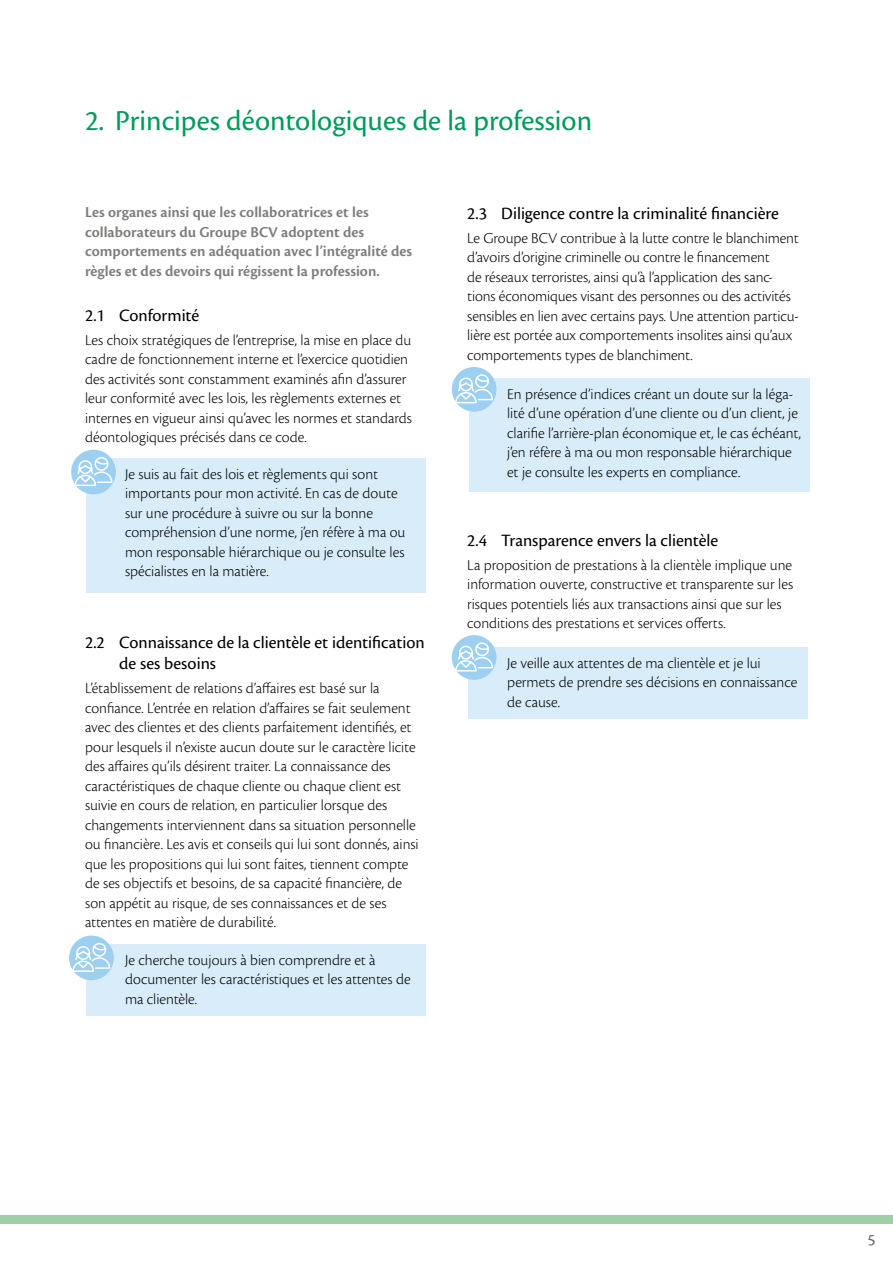
<style>
.page{position:relative;width:893px;height:1263px;background:#fff}
.page>*{position:absolute;margin:0;border:0;box-sizing:border-box;transform-origin:0 0}
.t1{font:30px "Cronos Pro";color:#009b5c}
.t2{font:18px/21.6px "Cronos Pro";color:#000}
.t3{font:16.5px "Cronos Pro";color:#605d5a}
.t4{font:300 15.75px/19.5px "Cronos Pro";letter-spacing:-.005em;color:#000}
.t5{font:600 15.75px/19.5px "Cronos Pro";color:#7f7c7a}
</style>
<div class="page">
<div style="left:0;top:1215px;width:893px;height:9px;background:#9fcfa7"></div>
<div style="left:87px;top:458px;width:339px;height:134px;background:#d8ecf9"></div>
<div style="left:87px;top:944px;width:339px;height:71px;background:#d8ecf9"></div>
<div style="left:469px;top:378px;width:340px;height:113px;background:#d8ecf9"></div>
<div style="left:469px;top:647px;width:339px;height:71px;background:#d8ecf9"></div>
<div style="left:71px;top:450px;width:45px;height:44px;background:#9ccff0;border-radius:50%"></div>
<svg style="left:74px;top:456px;width:39px;height:31px"></svg>
<div style="left:452px;top:635px;width:44px;height:45px;background:#9ccff0;border-radius:50%"></div>
<svg style="left:454px;top:642px;width:40px;height:30px"></svg>
<div style="left:452px;top:367px;width:44px;height:45px;background:#9ccff0;border-radius:50%"></div>
<svg style="left:454px;top:374px;width:40px;height:30px"></svg>
<div style="left:69px;top:935px;width:45px;height:45px;background:#9ccff0;border-radius:50%"></div>
<svg style="left:72px;top:942px;width:39px;height:31px"></svg>
<h1 class="t1" style="left:85px;top:103px;width:509px">2. Principes déontologiques de la profession</h1>
<p class="t5" style="left:85px;top:203px;width:329px">Les organes ainsi que les collaboratrices et les collaborateurs du Groupe BCV adoptent des comportements en adéquation avec l’intégralité des règles et des devoirs qui régissent la profession.</p>
<p class="t2" style="left:85px;top:305px;width:116px">2.1 Conformité</p>
<p class="t4" style="left:85px;top:330px;width:328px">Les choix stratégiques de l’entreprise, la mise en place du cadre de fonctionnement interne et l’exercice quotidien des activités sont constamment examinés afin d’assurer leur conformité avec les lois, les règlements externes et internes en vigueur ainsi qu’avec les normes et standards déontologiques précisés dans ce code.</p>
<p class="t4" style="left:125px;top:464px;width:282px">Je suis au fait des lois et règlements qui sont importants pour mon activité. En cas de doute sur une procédure à suivre ou sur la bonne compréhension d’une norme, j’en réfère à ma ou mon responsable hiérarchique ou je consulte les spécialistes en la matière.</p>
<p class="t2" style="left:119px;top:631px;width:307px;text-indent:-34px">2.2 Connaissance de la clientèle et identification de ses besoins</p>
<p class="t4" style="left:85px;top:678px;width:335px">L’établissement de relations d’affaires est basé sur la confiance. L’entrée en relation d’affaires se fait seulement avec des clientes et des clients parfaitement identifiés, et pour lesquels il n’existe aucun doute sur le caractère licite des affaires qu’ils désirent traiter. La connaissance des caractéristiques de chaque cliente ou chaque client est suivie en cours de relation, en particulier lorsque des changements interviennent dans sa situation personnelle ou financière. Les avis et conseils qui lui sont donnés, ainsi que les propositions qui lui sont faites, tiennent compte de ses objectifs et besoins, de sa capacité financière, de son appétit au risque, de ses connaissances et de ses attentes en matière de durabilité.</p>
<p class="t4" style="left:125px;top:950px;width:287px">Je cherche toujours à bien comprendre et à documenter les caractéristiques et les attentes de ma clientèle.</p>
<p class="t2" style="left:467px;top:202px;width:313px">2.3 Diligence contre la criminalité financière</p>
<p class="t4" style="left:467px;top:228px;width:333px">Le Groupe BCV contribue à la lutte contre le blanchiment d’avoirs d’origine criminelle ou contre le financement<br>de réseaux terroristes, ainsi qu’à l’application des sanc&shy;tions économiques visant des personnes ou des activités sensibles en lien avec certains pays. Une attention particu&shy;lière est portée aux comportements insolites ainsi qu’aux comportements types de blanchiment.</p>
<p class="t4" style="left:507px;top:384px;width:295px">En présence d’indices créant un doute sur la léga&shy;lité d’une opération d’une cliente ou d’un client, je clarifie l’arrière-plan économique et, le cas échéant, j’en réfère à ma ou mon responsable hiérarchique et je consulte les experts en compliance.</p>
<p class="t2" style="left:467px;top:529px;width:252px">2.4 Transparence envers la clientèle</p>
<p class="t4" style="left:467px;top:555px;width:327px">La proposition de prestations à la clientèle implique une information ouverte, constructive et transparente sur les risques potentiels liés aux transactions ainsi que sur les conditions des prestations et services offerts.</p>
<p class="t4" style="left:507px;top:653px;width:292px">Je veille aux attentes de ma clientèle et je lui permets de prendre ses décisions en connaissance de cause.</p>
<p class="t3" style="left:868px;top:1231px;width:9px">5</p>
</div>
